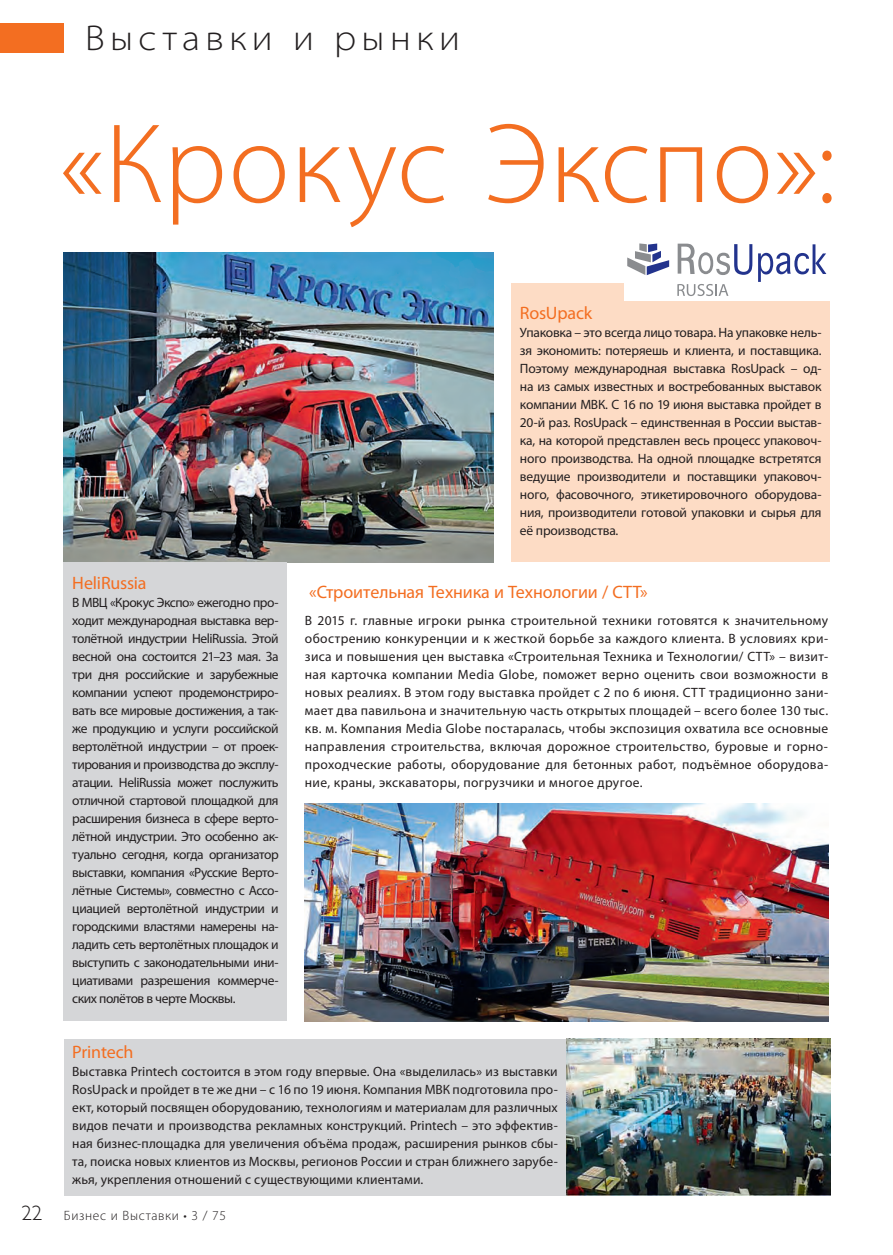
<style>
.page{position:relative;width:893px;height:1255px;background:#fff}
.page>*{position:absolute;margin:0;border:0;box-sizing:border-box;transform-origin:0 0}
.t1{font:300 114px "Myriad Pro";letter-spacing:.01em;color:#f36e21}
.t2{font:300 semi-expanded 36px "Myriad Pro";letter-spacing:.15em;color:#231f20}
.t3{font:18px "Myriad Pro";letter-spacing:-.01em;color:#f36e21}
.t4{font:13.5px/18px "Myriad Pro";color:#231f20;text-align:justify}
.t5{font:300 13.5px "Myriad Pro";letter-spacing:.05em;color:#231f20}
.s1{font-family:"Gill Sans Light C";font-weight:400;font-size:21px}
</style>
<div class="page">
<div style="left:0;top:23px;width:64px;height:30px;background:#f36e21"></div>
<img style="left:64px;top:252px;width:429px;height:310px">
<div style="left:64px;top:562px;width:223px;height:458px;background:#d5d6d8"></div>
<img style="left:305px;top:803px;width:523px;height:217px">
<div style="left:511px;top:283px;width:319px;height:279px;background:#fddcc5"></div>
<div style="left:624px;top:232px;width:206px;height:68px;background:#fff"></div>
<svg style="left:627px;top:243px;width:42px;height:32px"></svg>
<svg style="left:678px;top:244px;width:74px;height:31px"></svg>
<svg style="left:758px;top:244px;width:68px;height:38px"></svg>
<svg style="left:677px;top:284px;width:51px;height:12px"></svg>
<div style="left:64px;top:1038px;width:502px;height:157px;background:#d5d6d8"></div>
<img style="left:566px;top:1038px;width:264px;height:157px">
<p class="t2" style="left:85px;top:17px;width:376px">Выставки и рынки</p>
<p class="t1" style="left:60px;top:95px;width:778px">«Крокус Экспо»:</p>
<p class="t3" style="left:72px;top:572px;width:76px">HeliRussia</p>
<p class="t4" style="left:72px;top:593px;width:208px">В МВЦ «Крокус Экспо» ежегодно про&shy;ходит международная выставка вер&shy;толётной индустрии HeliRussia. Этой весной она состоится 21–23 мая. За три дня российские и зарубежные компании успеют продемонстриро&shy;вать все мировые достижения, а так&shy;же продукцию и услуги российской вертолётной индустрии – от проек&shy;тирования и производства до эксплу&shy;атации. HeliRussia может послужить отличной стартовой площадкой для расширения бизнеса в сфере верто&shy;лётной индустрии. Это особенно ак&shy;туально сегодня, когда организатор выставки, компания «Русские Верто&shy;лётные Системы», совместно с Ассо&shy;циацией вертолётной индустрии и городскими властями намерены на&shy;ладить сеть вертолётных площадок и выступить с законодательными ини&shy;циативами разрешения коммерче&shy;ских полётов в черте Москвы.</p>
<p class="t3" style="left:520px;top:302px;width:74px">RosUpack</p>
<p class="t4" style="left:520px;top:323px;width:303px">Упаковка – это всегда лицо товара. На упаковке нель&shy;зя экономить: потеряешь и клиента, и поставщика.<br>Поэтому международная выставка RosUpack – од&shy;на из самых известных и востребованных выставок компании МВК. С 16 по 19 июня выставка пройдет в 20-й раз. RosUpack – единственная в России выстав&shy;ка, на которой представлен весь процесс упаковоч&shy;ного производства. На одной площадке встретятся ведущие производители и поставщики упаковоч&shy;ного, фасовочного, этикетировочного оборудова&shy;ния, производители готовой упаковки и сырья для её производства.</p>
<p class="t3" style="left:309px;top:580px;width:340px">«Строительная Техника и Технологии / СТТ»</p>
<p class="t4" style="left:305px;top:611px;width:525px">В 2015 г. главные игроки рынка строительной техники готовятся к значительному обострению конкуренции и к жесткой борьбе за каждого клиента. В условиях кри&shy;зиса и повышения цен выставка «Строительная Техника и Технологии/ СТТ» – визит&shy;ная карточка компании Media Globe, поможет верно оценить свои возможности в новых реалиях. В этом году выставка пройдет с 2 по 6 июня. СТТ традиционно зани&shy;мает два павильона и значительную часть открытых площадей – всего более 130 тыс. кв. м. Компания Media Globe постаралась, чтобы экспозиция охватила все основные направления строительства, включая дорожное строительство, буровые и горно&shy;проходческие работы, оборудование для бетонных работ, подъёмное оборудова&shy;ние, краны, экскаваторы, погрузчики и многое другое.</p>
<p class="t3" style="left:72px;top:1040px;width:63px">Printech</p>
<p class="t4" style="left:72px;top:1061px;width:487px">Выставка Printech состоится в этом году впервые. Она «выделилась» из выставки RosUpack и пройдет в те же дни – с 16 по 19 июня. Компания МВК подготовила про&shy;ект, который посвящен оборудованию, технологиям и материалам для различных видов печати и производства рекламных конструкций. Printech – это эффектив&shy;ная бизнес-площадка для увеличения объёма продаж, расширения рынков сбы&shy;та, поиска новых клиентов из Москвы, регионов России и стран ближнего зарубе&shy;жья, укрепления отношений с существующими клиентами.</p>
<p class="t5" style="left:21px;top:1206px;width:206px"><span class="s1">22</span> Бизнес и Выставки • 3 / 75</p>
</div>
